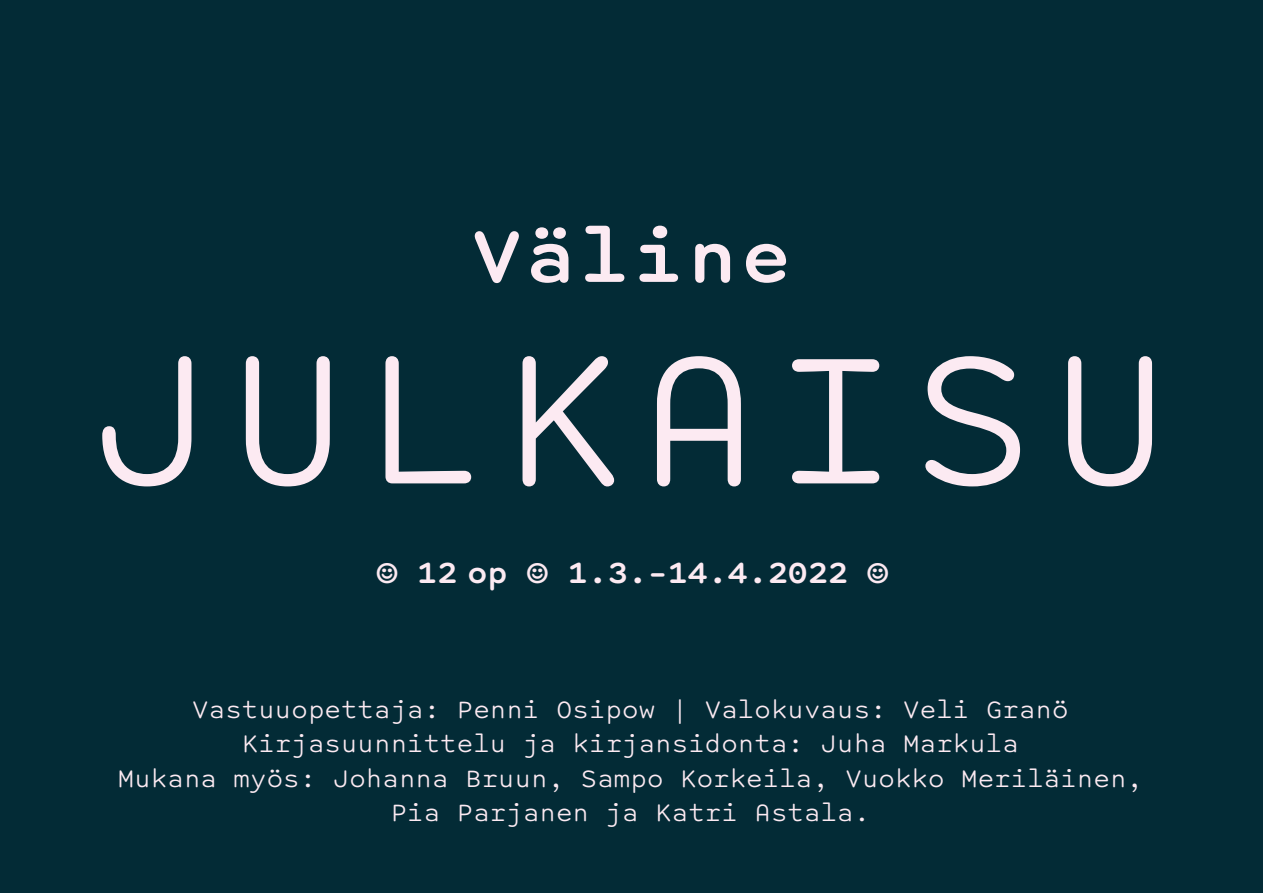
<style>
.page{position:relative;width:1263px;height:893px;background:#032b36}
.page>*{position:absolute;margin:0;border:0;box-sizing:border-box;transform-origin:0 0}
.t1{font:300 217.5px "Spot Mono";letter-spacing:.03em;color:#fceaf2}
.t2{font:500 85.5px "Spot Mono";letter-spacing:.03em;color:#fceaf2}
.t3{font:500 34.5px "Spot Mono";letter-spacing:-.02em;color:#fceaf2}
.t4{font:300 28.5px/34.5px "Spot Mono";letter-spacing:-.02em;color:#fceaf2;text-align:center}
</style>
<div class="page">
<h2 class="t2" style="left:471px;top:200px;width:322px">Väline</h2>
<h1 class="t1" style="left:86px;top:289px;width:1091px">JULKAISU</h1>
<p class="t3" style="left:377px;top:550px;width:513px">☺ 12 op ☺ 1.3.–14.4.2022 ☺</p>
<p class="t4" style="left:118px;top:692px;width:1027px">Vastuuopettaja: Penni Osipow | Valokuvaus: Veli Granö Kirjasuunnittelu ja kirjansidonta: Juha Markula<br>Mukana myös: Johanna Bruun, Sampo Korkeila, Vuokko Meriläinen, Pia Parjanen ja Katri Astala.</p>
</div>
